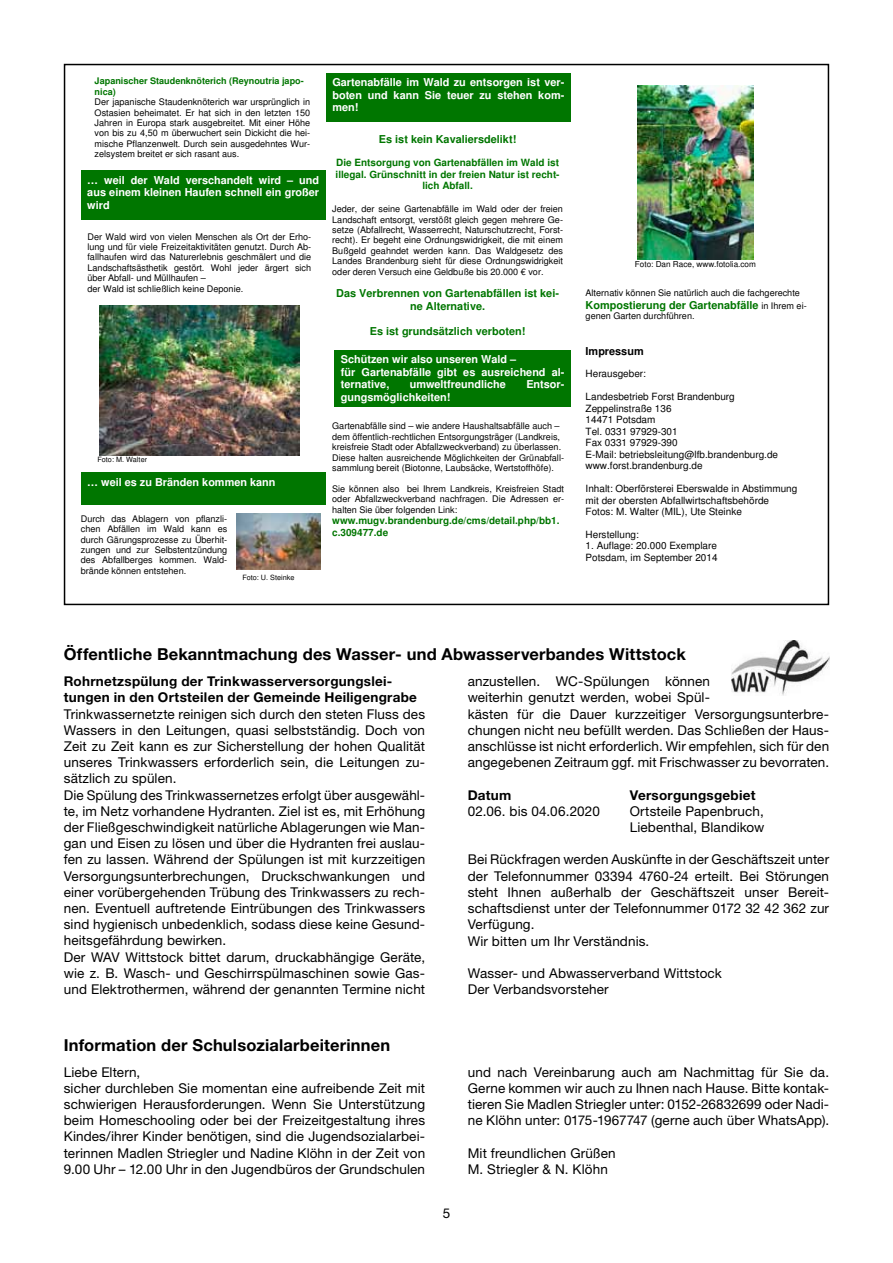
<style>
.page{position:relative;width:893px;height:1263px;background:#fff}
.page>*{position:absolute;margin:0;border:0;box-sizing:border-box;transform-origin:0 0}
.t1{font:700 16.5px "Helvetica Neue LT";letter-spacing:.01em;color:#000}
.t2{font:13.5px/16.2px "Helvetica Neue LT";letter-spacing:.01em;color:#000}
.t3{font:700 13.5px/16.2px "Helvetica Neue LT";letter-spacing:.02em;color:#000}
.t4{font:700 10.95px/12.8px "Helvetica";color:#fff;text-align:justify}
.t5{font:700 10.95px/12.5px "Helvetica";color:#007600;text-align:center}
.t6{font:700 10.95px "Helvetica";color:#000}
.t7{font:9.9px/11.4px "Helvetica";color:#000}
.t8{font:700 9.9px/11.6px "Helvetica";color:#007600;text-align:center}
.t9{font:9.15px/10.5px "Helvetica";color:#000;text-align:justify}
.t10{font:700 9.15px/10.4px "Helvetica";color:#007600}
.t11{font:8.1px "Helvetica";color:#000}
.t12{font:7.2px "Helvetica";color:#000}
.s1{font-weight:400;font-size:9.15px;color:#000}
</style>
<div class="page">
<img style="left:731px;top:641px;width:98px;height:55px">
<img style="left:637px;top:85px;width:116px;height:175px">
<div style="left:81px;top:170px;width:245px;height:50px;background:#007600"></div>
<img style="left:99px;top:305px;width:200px;height:150px">
<div style="left:81px;top:472px;width:245px;height:33px;background:#007600"></div>
<div style="left:326px;top:73px;width:245px;height:49px;background:#007600"></div>
<div style="left:334px;top:350px;width:237px;height:58px;background:#007600"></div>
<div style="left:326px;top:407px;width:245px;height:139px;background:#fff"></div>
<img style="left:236px;top:513px;width:84px;height:56px">
<p class="t10" style="left:95px;top:77px;width:211px">Japanischer Staudenknöterich (Reynoutria japo&shy;nica)</p>
<p class="t9" style="left:95px;top:97px;width:217px">Der japanische Staudenknöterich war ursprünglich in Ostasien beheimatet. Er hat sich in den letzten 150<br>Jahren in Europa stark ausgebreitet. Mit einer Höhe von bis zu 4,50 m überwuchert sein Dickicht die hei&shy;mische Pflanzenwelt. Durch sein ausgedehntes Wur&shy;zelsystem breitet er sich rasant aus.</p>
<p class="t4" style="left:87px;top:175px;width:233px">… weil der Wald verschandelt wird – und aus einem kleinen Haufen schnell ein großer wird</p>
<p class="t9" style="left:87px;top:232px;width:225px;text-align:left">Der Wald wird von vielen Menschen als Ort der Erho&shy;lung und für viele Freizeitaktivitäten genutzt. Durch Ab&shy;fallhaufen wird das Naturerlebnis geschmälert und die Landschaftsästhetik gestört. Wohl jeder ärgert sich über Abfall- und Müllhaufen –<br>der Wald ist schließlich keine Deponie.</p>
<p class="t12" style="left:98px;top:457px;width:51px">Foto: M. Walter</p>
<p class="t4" style="left:87px;top:477px;width:190px">… weil es zu Bränden kommen kann</p>
<p class="t9" style="left:81px;top:514px;width:148px">Durch das Ablagern von pflanzli&shy;chen Abfällen im Wald kann es durch Gärungsprozesse zu Überhit&shy;zungen und zur Selbstentzündung des Abfallberges kommen. Wald&shy;brände können entstehen.</p>
<p class="t12" style="left:242px;top:575px;width:53px">Foto: U. Steinke</p>
<p class="t4" style="left:332px;top:77px;width:233px">Gartenabfälle im Wald zu entsorgen ist ver&shy;boten und kann Sie teuer zu stehen kom&shy;men!</p>
<p class="t5" style="left:379px;top:134px;width:139px">Es ist kein Kavaliersdelikt!</p>
<p class="t8" style="left:336px;top:158px;width:225px">Die Entsorgung von Gartenabfällen im Wald ist illegal. Grünschnitt in der freien Natur ist recht&shy;lich Abfall.</p>
<p class="t9" style="left:332px;top:205px;width:232px">Jeder, der seine Gartenabfälle im Wald oder der freien Landschaft entsorgt, verstößt gleich gegen mehrere Ge&shy;setze (Abfallrecht, Wasserrecht, Naturschutzrecht, Forst&shy;recht). Er begeht eine Ordnungswidrigkeit, die mit einem Bußgeld geahndet werden kann. Das Waldgesetz des Landes Brandenburg sieht für diese Ordnungswidrigkeit oder deren Versuch eine Geldbuße bis 20.000 € vor.</p>
<p class="t5" style="left:336px;top:288px;width:224px">Das Verbrennen von Gartenabfällen ist kei&shy;ne Alternative.</p>
<p class="t5" style="left:370px;top:326px;width:157px">Es ist grundsätzlich verboten!</p>
<p class="t4" style="left:341px;top:354px;width:225px;text-align:left">Schützen wir also unseren Wald –<br>für Gartenabfälle gibt es ausreichend al&shy;ternative,</p>
<p class="t4" style="left:410px;top:379px;width:98px">umweltfreundliche</p>
<p class="t4" style="left:526px;top:379px;width:40px">Entsor-</p>
<p class="t4" style="left:341px;top:392px;width:111px">gungsmöglichkeiten!</p>
<p class="t9" style="left:332px;top:422px;width:233px;text-align:left">Gartenabfälle sind – wie andere Haushaltsabfälle auch – dem öffentlich-rechtlichen Entsorgungsträger (Landkreis, kreisfreie Stadt oder Abfallzweckverband) zu überlassen.<br>Diese halten ausreichende Möglichkeiten der Grünabfall&shy;sammlung bereit (Biotonne, Laubsäcke, Wertstoffhöfe).</p>
<p class="t9" style="left:332px;top:484px;width:233px">Sie können also bei Ihrem Landkreis, Kreisfreien Stadt oder Abfallzweckverband nachfragen. Die Adressen er&shy;halten Sie über folgenden Link:</p>
<p class="t8" style="left:332px;top:516px;width:229px;text-align:left">www.mugv.brandenburg.de/cms/detail.php/bb1. c.309477.de</p>
<p class="t11" style="left:635px;top:261px;width:123px">Foto: Dan Race, www.fotolia.com</p>
<p class="t9" style="left:586px;top:289px;width:216px">Alternativ können Sie natürlich auch die fachgerechte</p>
<p class="t5" style="left:586px;top:299px;width:223px">Kompostierung der Gartenabfälle <span class="s1">in Ihrem ei-</span></p>
<p class="t9" style="left:586px;top:312px;width:110px">genen Garten durchführen.</p>
<p class="t6" style="left:586px;top:347px;width:60px">Impressum</p>
<p class="t7" style="left:586px;top:369px;width:62px">Herausgeber:</p>
<p class="t7" style="left:586px;top:392px;width:194px">Landesbetrieb Forst Brandenburg<br>Zeppelinstraße 136<br>14471 Potsdam<br>Tel. 0331 97929-301<br>Fax 0331 97929-390<br>E-Mail: betriebsleitung@lfb.brandenburg.de www.forst.brandenburg.de</p>
<p class="t7" style="left:586px;top:484px;width:213px">Inhalt: Oberförsterei Eberswalde in Abstimmung mit der obersten Abfallwirtschaftsbehörde<br>Fotos: M. Walter (MIL), Ute Steinke</p>
<p class="t7" style="left:586px;top:530px;width:55px">Herstellung:</p>
<p class="t7" style="left:586px;top:541px;width:133px">1. Auflage: 20.000 Exemplare<br>Potsdam, im September 2014</p>
<p class="t1" style="left:64px;top:643px;width:624px">Öffentliche Bekanntmachung des Wasser- und Abwasserverbandes Wittstock</p>
<p class="t3" style="left:64px;top:673px;width:355px">Rohrnetzspülung der Trinkwasserversorgungslei&shy;tungen in den Ortsteilen der Gemeinde Heiligengrabe</p>
<p class="t2" style="left:64px;top:705px;width:363px">Trinkwassernetzte reinigen sich durch den steten Fluss des Wassers in den Leitungen, quasi selbstständig. Doch von Zeit zu Zeit kann es zur Sicherstellung der hohen Qualität unseres Trinkwassers erforderlich sein, die Leitungen zu&shy;sätzlich zu spülen.<br>Die Spülung des Trinkwassernetzes erfolgt über ausgewähl&shy;te, im Netz vorhandene Hydranten. Ziel ist es, mit Erhöhung der Fließgeschwindigkeit natürliche Ablagerungen wie Man&shy;gan und Eisen zu lösen und über die Hydranten frei auslau&shy;fen zu lassen. Während der Spülungen ist mit kurzzeitigen Versorgungsunterbrechungen, Druckschwankungen und einer vorübergehenden Trübung des Trinkwassers zu rech&shy;nen. Eventuell auftretende Eintrübungen des Trinkwassers sind hygienisch unbedenklich, sodass diese keine Gesund&shy;heitsgefährdung bewirken.<br>Der WAV Wittstock bittet darum, druckabhängige Geräte, wie z. B. Wasch- und Geschirrspülmaschinen sowie Gas&shy;und Elektrothermen, während der genannten Termine nicht</p>
<p class="t2" style="left:468px;top:673px;width:363px">anzustellen. WC-Spülungen können<br>weiterhin genutzt werden, wobei Spül-<br>kästen für die Dauer kurzzeitiger Versorgungsunterbre&shy;chungen nicht neu befüllt werden. Das Schließen der Haus&shy;anschlüsse ist nicht erforderlich. Wir empfehlen, sich für den angegebenen Zeitraum ggf. mit Frischwasser zu bevorraten.</p>
<p class="t3" style="left:468px;top:786px;width:45px">Datum</p>
<p class="t3" style="left:630px;top:786px;width:127px">Versorgungsgebiet</p>
<p class="t2" style="left:468px;top:803px;width:134px">02.06. bis 04.06.2020</p>
<p class="t2" style="left:630px;top:803px;width:136px">Ortsteile Papenbruch,<br>Liebenthal, Blandikow</p>
<p class="t2" style="left:468px;top:851px;width:363px">Bei Rückfragen werden Auskünfte in der Geschäftszeit unter der Telefonnummer 03394 4760-24 erteilt. Bei Störungen steht Ihnen außerhalb der Geschäftszeit unser Bereit&shy;schaftsdienst unter der Telefonnummer 0172 32 42 362 zur Verfügung.<br>Wir bitten um Ihr Verständnis.</p>
<p class="t2" style="left:468px;top:965px;width:256px">Wasser- und Abwasserverband Wittstock<br>Der Verbandsvorsteher</p>
<p class="t1" style="left:64px;top:1034px;width:328px">Information der Schulsozialarbeiterinnen</p>
<p class="t2" style="left:64px;top:1063px;width:363px">Liebe Eltern,<br>sicher durchleben Sie momentan eine aufreibende Zeit mit schwierigen Herausforderungen. Wenn Sie Unterstützung beim Homeschooling oder bei der Freizeitgestaltung ihres Kindes/ihrer Kinder benötigen, sind die Jugendsozialarbei&shy;terinnen Madlen Striegler und Nadine Klöhn in der Zeit von 9.00 Uhr – 12.00 Uhr in den Jugendbüros der Grundschulen</p>
<p class="t2" style="left:468px;top:1063px;width:363px;text-align:justify">und nach Vereinbarung auch am Nachmittag für Sie da.<br>Gerne kommen wir auch zu Ihnen nach Hause. Bitte kontak&shy;tieren Sie Madlen Striegler unter: 0152-26832699 oder Nadi&shy;ne Klöhn unter: 0175-1967747 (gerne auch über WhatsApp).</p>
<p class="t2" style="left:468px;top:1144px;width:149px">Mit freundlichen Grüßen<br>M. Striegler &amp; N. Klöhn</p>
<p class="t2" style="left:443px;top:1205px;width:9px">5</p>
</div>
